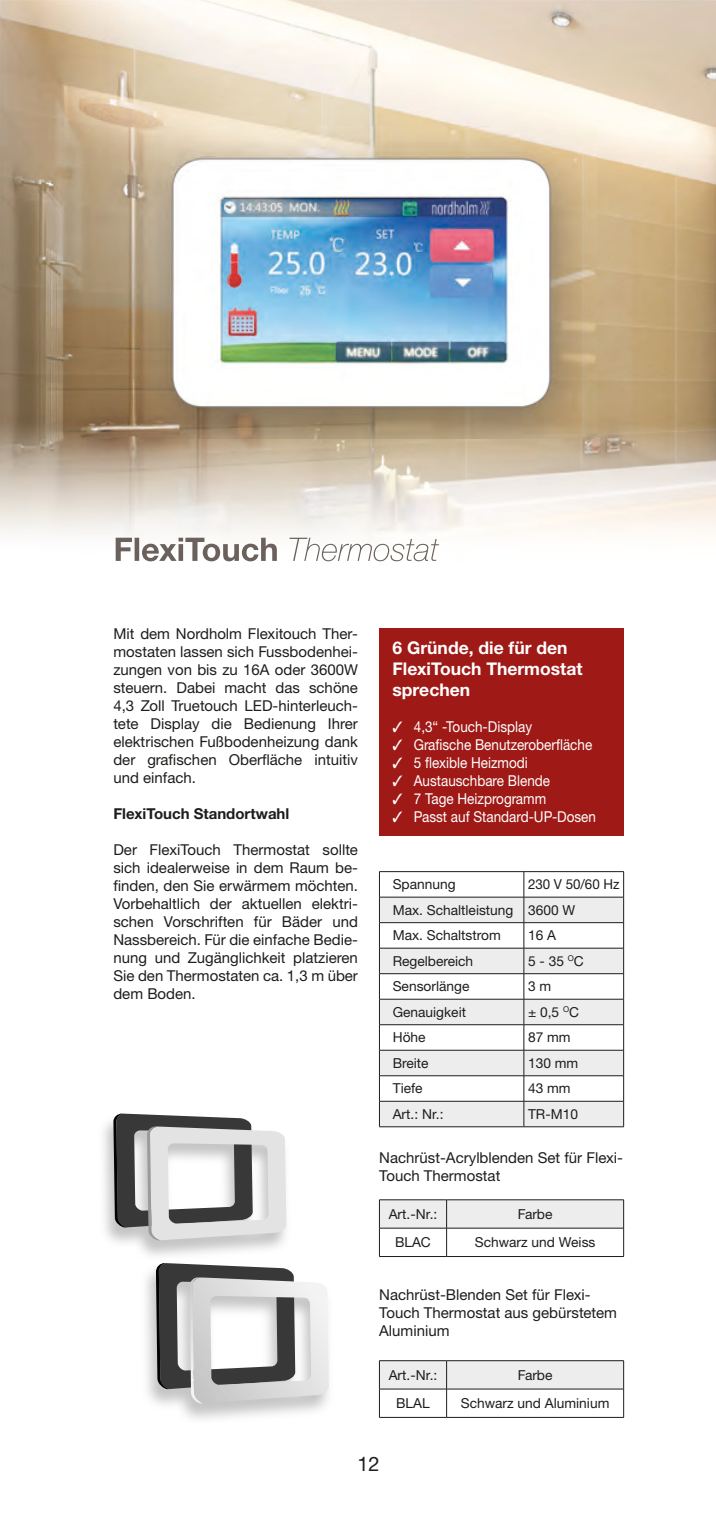
<style>
.page{position:relative;width:716px;height:1531px;background:#fff}
.page>*{position:absolute;margin:0;border:0;box-sizing:border-box;transform-origin:0 0}
.t1{font:20px "Helvetica Neue LTW1 G";color:#1d1d1b}
.t2{font:700 17.5px/21px "Helvetica Neue LTW1 G";color:#fff}
.t3{font:15px/18px "Helvetica Neue LTW1 G";color:#1d1d1b;text-align:justify}
.t4{font:15px "Helvetica Neue LTW1 G";color:#fff;scale:.9 1}
.t5{font:700 15px "Helvetica Neue LTW1 G";color:#1d1d1b}
.t6{font:13.75px/25.5px "Helvetica Neue LTW1 G";color:#1d1d1b}
</style>
<div class="page">
<div style="left:379px;top:628px;width:245px;height:207px;background:#9f1a16"></div>
<svg style="left:379px;top:871px;width:245px;height:255px"></svg>
<hr style="left:379px;top:1126px;width:145px;height:1px;background:#1d1d1b">
<hr style="left:524px;top:1126px;width:100px;height:1px;background:#1d1d1b">
<img style="left:0;top:0;width:716px;height:161px">
<img style="left:538px;top:161px;width:178px;height:372px">
<img style="left:0;top:161px;width:178px;height:401px">
<img style="left:178px;top:438px;width:360px;height:124px">
<img style="left:116px;top:538px;width:161px;height:23px">
<img style="left:289px;top:538px;width:150px;height:23px">
<img style="left:141px;top:127px;width:455px;height:311px">
<hr style="left:379px;top:1199px;width:67px;height:1px;background:#1d1d1b">
<hr style="left:446px;top:1199px;width:178px;height:1px;background:#1d1d1b">
<svg style="left:379px;top:1200px;width:245px;height:56px"></svg>
<hr style="left:379px;top:1256px;width:67px;height:1px;background:#1d1d1b">
<hr style="left:446px;top:1256px;width:178px;height:1px;background:#1d1d1b">
<svg style="left:113px;top:1113px;width:173px;height:127px"></svg>
<svg style="left:156px;top:1263px;width:173px;height:140px"></svg>
<svg style="left:379px;top:1360px;width:245px;height:57px"></svg>
<hr style="left:379px;top:1417px;width:67px;height:1px;background:#1d1d1b">
<hr style="left:446px;top:1417px;width:178px;height:1px;background:#1d1d1b">
<p class="t3" style="left:113px;top:625px;width:246px">Mit dem Nordholm Flexitouch Ther&shy;mostaten lassen sich Fussbodenhei&shy;zungen von bis zu 16A oder 3600W steuern. Dabei macht das schöne 4,3 Zoll Truetouch LED-hinterleuch&shy;tete Display die Bedienung Ihrer elektrischen Fußbodenheizung dank der grafischen Oberfläche intuitiv und einfach.</p>
<p class="t5" style="left:113px;top:804px;width:177px">FlexiTouch Standortwahl</p>
<p class="t3" style="left:113px;top:841px;width:246px">Der FlexiTouch Thermostat sollte sich idealerweise in dem Raum be&shy;finden, den Sie erwärmem möchten.<br>Vorbehaltlich der aktuellen elektri&shy;schen Vorschriften für Bäder und Nassbereich. Für die einfache Bedie&shy;nung und Zugänglichkeit platzieren Sie den Thermostaten ca. 1,3 m über dem Boden.</p>
<p class="t2" style="left:392px;top:637px;width:192px">6 Gründe, die für den<br>FlexiTouch Thermostat sprechen</p>
<p class="t4" style="left:392px;top:718px;width:157px">✓ 4,3“ -Touch-Display</p>
<p class="t4" style="left:392px;top:736px;width:223px">✓ Grafische Benutzeroberfläche</p>
<p class="t4" style="left:392px;top:754px;width:152px">✓ 5 flexible Heizmodi</p>
<p class="t4" style="left:392px;top:772px;width:177px">✓ Austauschbare Blende</p>
<p class="t4" style="left:392px;top:790px;width:172px">✓ 7 Tage Heizprogramm</p>
<p class="t4" style="left:392px;top:808px;width:228px">✓ Passt auf Standard-UP-Dosen</p>
<p class="t6" style="left:393px;top:871px;width:64px">Spannung</p>
<p class="t6" style="left:393px;top:871px;width:228px;text-indent:135px">230 V 50/60 Hz<br>Max. Schaltleistung 3600 W<br>Max. Schaltstrom</p>
<p class="t6" style="left:528px;top:922px;width:30px">16 A</p>
<p class="t6" style="left:393px;top:948px;width:82px">Regelbereich</p>
<p class="t6" style="left:528px;top:948px;width:57px">5 - 35 <sup>O</sup>C</p>
<p class="t6" style="left:393px;top:973px;width:78px">Sensorlänge</p>
<p class="t6" style="left:528px;top:973px;width:25px">3 m</p>
<p class="t6" style="left:393px;top:999px;width:75px">Genauigkeit</p>
<p class="t6" style="left:528px;top:999px;width:53px">± 0,5 <sup>O</sup>C</p>
<p class="t6" style="left:393px;top:1024px;width:34px">Höhe</p>
<p class="t6" style="left:528px;top:1024px;width:44px">87 mm</p>
<p class="t6" style="left:393px;top:1050px;width:37px">Breite</p>
<p class="t6" style="left:528px;top:1050px;width:52px">130 mm</p>
<p class="t6" style="left:393px;top:1075px;width:31px">Tiefe</p>
<p class="t6" style="left:528px;top:1075px;width:44px">43 mm</p>
<p class="t6" style="left:393px;top:1101px;width:52px">Art.: Nr.:</p>
<p class="t6" style="left:528px;top:1101px;width:51px">TR-M10</p>
<p class="t3" style="left:379px;top:1148px;width:245px">Nachrüst-Acrylblenden Set für Flexi-<br>Touch Thermostat</p>
<p class="t6" style="left:389px;top:1201px;width:50px">Art.-Nr.:</p>
<p class="t6" style="left:518px;top:1201px;width:36px">Farbe</p>
<p class="t6" style="left:395px;top:1229px;width:37px">BLAC</p>
<p class="t6" style="left:475px;top:1229px;width:122px">Schwarz und Weiss</p>
<p class="t3" style="left:379px;top:1286px;width:239px;text-align:left">Nachrüst-Blenden Set für Flexi-<br>Touch Thermostat aus gebürstetem<br>Aluminium</p>
<p class="t6" style="left:389px;top:1362px;width:50px">Art.-Nr.:</p>
<p class="t6" style="left:518px;top:1362px;width:36px">Farbe</p>
<p class="t6" style="left:396px;top:1390px;width:35px">BLAL</p>
<p class="t6" style="left:461px;top:1390px;width:150px">Schwarz und Aluminium</p>
<h1 class="t1" style="left:357px;top:1451px;width:24px">12</h1>
</div>
